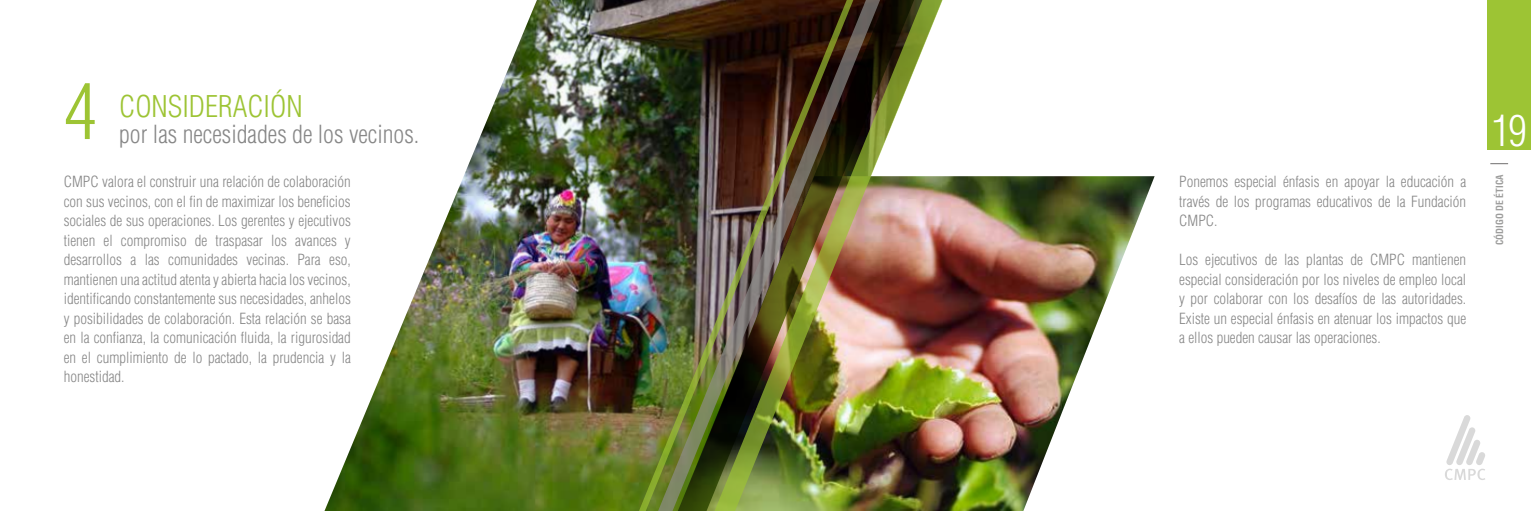
<style>
.page{position:relative;width:1531px;height:511px;background:#fff}
.page>*{position:absolute;margin:0;border:0;box-sizing:border-box;transform-origin:0 0}
.t1{font:300 condensed 75px "Helvetica LT Std";color:#9dc434}
.t2{font:300 condensed 42.15px "Helvetica LT Std";color:#fff}
.t3{font:300 condensed 29.25px "Helvetica LT Std";color:#9dc434}
.t4{font:300 condensed 24.3px "Helvetica LT Std";color:#878787}
.t5{font:300 condensed 15px/19.5px "Helvetica LT Std";color:#878787;text-align:justify}
.t6{font:700 condensed 9.6px "Helvetica LT Std";color:#9d9d9c}
</style>
<div class="page">
<div style="left:1487px;top:0;width:44px;height:150px;background:#9dc434"></div>
<svg style="left:1490px;top:163px;width:18px;height:1px"></svg>
<svg style="left:1445px;top:415px;width:40px;height:64px"></svg>
<img style="left:325px;top:0;width:305px;height:510px">
<img style="left:945px;top:176px;width:209px;height:334px">
<img style="left:630px;top:0;width:19px;height:510px">
<img style="left:649px;top:0;width:57px;height:510px">
<img style="left:706px;top:0;width:239px;height:510px">
<h1 class="t1" style="left:64px;top:65px;width:35px">4</h1>
<h3 class="t3" style="left:119px;top:88px;width:185px">CONSIDERACIÓN</h3>
<h3 class="t4" style="left:119px;top:118px;width:302px">por las necesidades de los vecinos.</h3>
<p class="t5" style="left:64px;top:171px;width:289px">CMPC valora el construir una relación de colaboración con sus vecinos, con el fin de maximizar los beneficios sociales de sus operaciones. Los gerentes y ejecutivos tienen el compromiso de traspasar los avances y desarrollos a las comunidades vecinas. Para eso, mantienen una actitud atenta y abierta hacia los vecinos, identificando constantemente sus necesidades, anhelos y posibilidades de colaboración. Esta relación se basa en la confianza, la comunicación fluida, la rigurosidad en el cumplimiento de lo pactado, la prudencia y la honestidad.</p>
<p class="t5" style="left:1179px;top:171px;width:289px">Ponemos especial énfasis en apoyar la educación a través de los programas educativos de la Fundación CMPC.</p>
<p class="t5" style="left:1179px;top:249px;width:289px">Los ejecutivos de las plantas de CMPC mantienen especial consideración por los niveles de empleo local y por colaborar con los desafíos de las autoridades.<br>Existe un especial énfasis en atenuar los impactos que a ellos pueden causar las operaciones.</p>
<h2 class="t2" style="left:1491px;top:104px;width:37px">19</h2>
<p class="t6" style="left:1493px;top:245px;width:72px;rotate:-90deg">CÓDIGO DE ÉTICA</p>
</div>
